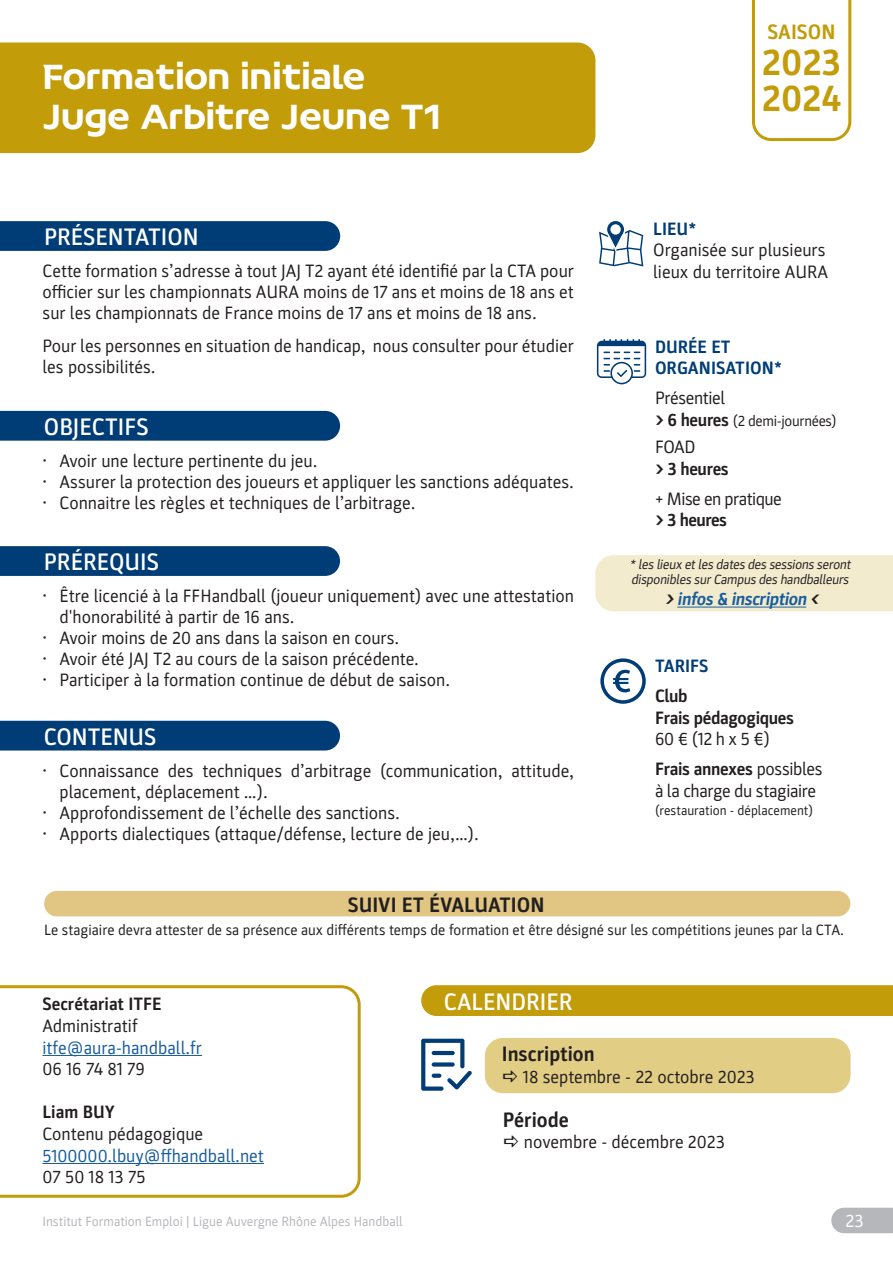
<style>
.page{position:relative;width:893px;height:1263px;background:#fff}
.page>*{position:absolute;margin:0;border:0;box-sizing:border-box;transform-origin:0 0}
.t1{font:700 37.5px "Parka";color:#c39c0a}
.t2{font:33px "FF Hand";letter-spacing:-.02em;color:#fff}
.t3{font:500 24px "Parka";color:#fff}
.t4{font:700 21px "Parka";color:#231f20}
.t5{font:700 21px "Parka";color:#c39c0a}
.t6{font:18px/21px "Parka";color:#231f20}
.t7{font:700 18px "Parka";letter-spacing:-.02em;color:#231f20}
.t8{font:18px "Parka";color:#175d9e}
.t9{font:700 18px/21.6px "Parka";color:#003d76}
.t10{font:18px "Parka";letter-spacing:-.02em;color:#231f20}
.t11{font:italic 700 18px "Parka";color:#175d9e}
.t12{font:18px "Parka";letter-spacing:-.03em;color:#231f20}
.t13{font:700 18px "Parka";color:#231f20}
.t14{font:18px "Parka";color:#fff}
.t15{font:15px "Parka";color:#231f20}
.t16{font:15px "Parka";letter-spacing:-.02em;color:#231f20}
.t17{font:italic 13.5px/15px "Parka";color:#231f20}
.t18{font:13.5px "Parka";color:#b6b7bb}
.t19{font:13.5px "Parka";color:#231f20}
.s1{font-weight:700;font-size:18px}
.s2{color:#231f20}
.s3{font-weight:400}
</style>
<div class="page">
<div style="left:0;top:43px;width:595px;height:110px;background:#c39c0a"></div>
<svg style="left:600px;top:658px;width:46px;height:46px"></svg>
<svg style="left:599px;top:221px;width:44px;height:45px"></svg>
<svg style="left:0;top:546px;width:340px;height:30px;background:#033f78"></svg>
<div style="left:0;top:411px;width:340px;height:30px;background:#003d76"></div>
<div style="left:0;top:721px;width:340px;height:29px;background:#003d76"></div>
<svg style="left:597px;top:339px;width:49px;height:45px"></svg>
<svg style="left:0;top:221px;width:340px;height:30px;background:#033f78"></svg>
<svg style="left:752px;top:0;width:99px;height:141px"></svg>
<svg style="left:0;top:985px;width:361px;height:213px"></svg>
<hr style="left:42px;top:1055px;width:160px;height:1px;background:#175d9e">
<hr style="left:42px;top:1163px;width:222px;height:1px;background:#175d9e">
<div style="left:44px;top:891px;width:806px;height:25px;background:#e0c682;border-radius:13px"></div>
<div style="left:421px;top:985px;width:472px;height:31px;background:#c39c0a"></div>
<svg style="left:421px;top:1039px;width:51px;height:52px"></svg>
<div style="left:485px;top:1038px;width:365px;height:55px;background:#e1cd84;border-radius:18px"></div>
<div style="left:831px;top:1208px;width:62px;height:25px;background:#b6b7bb"></div>
<div style="left:595px;top:555px;width:298px;height:56px;background:#f3ebce"></div>
<hr style="left:677px;top:607px;width:129px;height:1px;background:#175d9e">
<p class="t2" style="left:43px;top:56px;width:325px">Formation initiale</p>
<p class="t2" style="left:43px;top:95px;width:402px">Juge Arbitre Jeune T1</p>
<p class="t3" style="left:44px;top:224px;width:156px">PRÉSENTATION</p>
<p class="t6" style="left:43px;top:261px;width:533px;text-align:justify">Cette formation s’adresse à tout JAJ T2 ayant été identifié par la CTA pour officier sur les championnats AURA moins de 17 ans et moins de 18 ans et sur les championnats de France moins de 17 ans et moins de 18 ans.</p>
<p class="t6" style="left:43px;top:336px;width:533px">Pour les personnes en situation de handicap, nous consulter pour étudier les possibilités.</p>
<p class="t3" style="left:44px;top:413px;width:106px">OBJECTIFS</p>
<p class="t6" style="left:43px;top:450px;width:277px">• Avoir une lecture pertinente du jeu.</p>
<p class="t6" style="left:43px;top:471px;width:533px">• Assurer la protection des joueurs et appliquer les sanctions adéquates.</p>
<p class="t6" style="left:43px;top:492px;width:374px">• Connaitre les règles et techniques de l’arbitrage.</p>
<p class="t3" style="left:44px;top:549px;width:117px">PRÉREQUIS</p>
<p class="t6" style="left:60px;top:586px;width:516px;text-indent:-17px">• Être licencié à la FFHandball (joueur uniquement) avec une attestation d'honorabilité à partir de 16 ans.</p>
<p class="t6" style="left:43px;top:628px;width:358px">• Avoir moins de 20 ans dans la saison en cours.</p>
<p class="t6" style="left:43px;top:649px;width:378px">• Avoir été JAJ T2 au cours de la saison précédente.</p>
<p class="t6" style="left:43px;top:670px;width:409px">• Participer à la formation continue de début de saison.</p>
<p class="t3" style="left:44px;top:723px;width:114px">CONTENUS</p>
<p class="t6" style="left:60px;top:760px;width:516px;text-indent:-17px">• Connaissance des techniques d’arbitrage (communication, attitude, placement, déplacement …).</p>
<p class="t6" style="left:43px;top:802px;width:359px">• Approfondissement de l’échelle des sanctions.</p>
<p class="t6" style="left:43px;top:823px;width:438px">• Apports dialectiques (attaque/défense, lecture de jeu,…).</p>
<p class="t4" style="left:348px;top:893px;width:198px">SUIVI ET ÉVALUATION</p>
<p class="t5" style="left:767px;top:20px;width:70px">SAISON</p>
<p class="t1" style="left:762px;top:41px;width:80px">2023</p>
<p class="t1" style="left:762px;top:77px;width:81px">2024</p>
<p class="t9" style="left:653px;top:218px;width:45px">LIEU*</p>
<p class="t6" style="left:653px;top:240px;width:176px;line-height:21.6px">Organisée sur plusieurs lieux du territoire AURA</p>
<p class="t9" style="left:655px;top:336px;width:129px">DURÉE ET<br>ORGANISATION*</p>
<p class="t10" style="left:655px;top:388px;width:72px">Présentiel</p>
<p class="t16" style="left:655px;top:412px;width:183px"><span class="s1">&gt; 6 heures</span> (2 demi-journées)</p>
<p class="t6" style="left:655px;top:436px;width:42px">FOAD</p>
<p class="t7" style="left:655px;top:458px;width:75px">&gt; 3 heures</p>
<p class="t12" style="left:655px;top:488px;width:128px">+ Mise en pratique</p>
<p class="t7" style="left:655px;top:510px;width:74px">&gt; 3 heures</p>
<p class="t17" style="left:629px;top:557px;width:225px">* les lieux etles dates des sessions seront disponibles surCampus des handballeurs</p>
<p class="t11" style="left:665px;top:589px;width:159px"><span class="s2">&gt;</span> infos &amp; inscription <span class="s2">&lt;</span></p>
<p class="t9" style="left:655px;top:655px;width:55px">TARIFS</p>
<p class="t7" style="left:655px;top:686px;width:34px">Club</p>
<p class="t7" style="left:655px;top:707px;width:141px">Frais pédagogiques</p>
<p class="t6" style="left:655px;top:729px;width:117px">60 € (12 h x 5 €)</p>
<p class="t7" style="left:655px;top:759px;width:169px">Frais annexes <span class="s3">possibles</span></p>
<p class="t10" style="left:655px;top:781px;width:163px">à la charge du stagiaire</p>
<p class="t19" style="left:655px;top:803px;width:160px">(restauration - déplacement)</p>
<p class="t15" style="left:44px;top:921px;width:801px">Le stagiaire devra attester de sa présence aux différents temps de formation et être désigné sur les compétitions jeunes par la CTA.</p>
<p class="t13" style="left:42px;top:994px;width:121px">Secrétariat ITFE</p>
<p class="t6" style="left:42px;top:1015px;width:97px">Administratif</p>
<p class="t8" style="left:42px;top:1037px;width:161px">itfe@aura-handball.fr</p>
<p class="t6" style="left:42px;top:1059px;width:104px">06 16 74 81 79</p>
<p class="t7" style="left:42px;top:1102px;width:74px">Liam BUY</p>
<p class="t6" style="left:42px;top:1123px;width:162px">Contenu pédagogique</p>
<p class="t8" style="left:42px;top:1145px;width:223px">5100000.lbuy@ffhandball.net</p>
<p class="t6" style="left:42px;top:1167px;width:105px">07 50 18 13 75</p>
<p class="t3" style="left:444px;top:988px;width:130px">CALENDRIER</p>
<p class="t4" style="left:502px;top:1042px;width:94px">Inscription</p>
<p class="t6" style="left:523px;top:1066px;width:233px">18 septembre - 22 octobre 2023</p>
<p class="t4" style="left:503px;top:1108px;width:68px">Période</p>
<p class="t6" style="left:524px;top:1132px;width:203px">novembre - décembre 2023</p>
<p class="t18" style="left:43px;top:1213px;width:362px">Institut Formation Emploi | Ligue Auvergne Rhône Alpes Handball</p>
<p class="t14" style="left:846px;top:1211px;width:20px">23</p>
</div>
